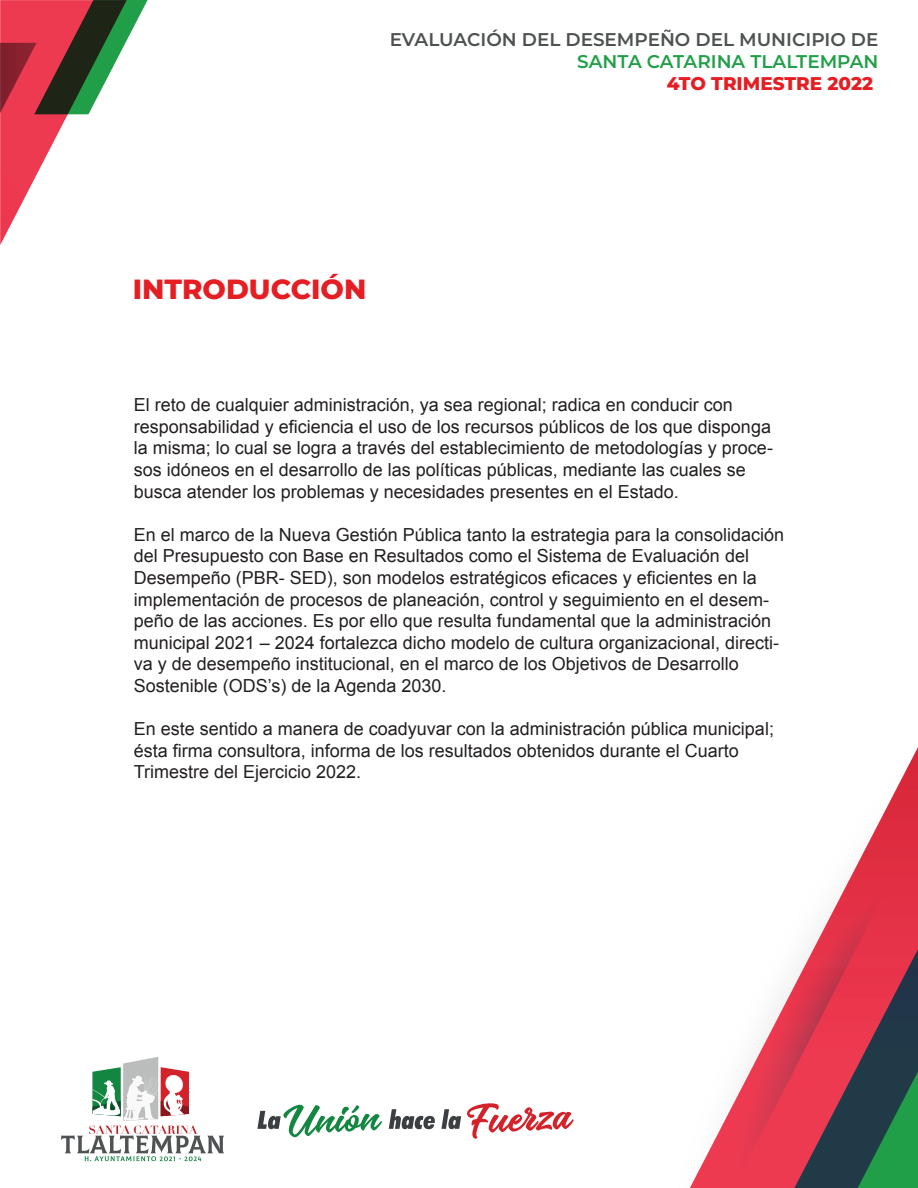
<style>
.page{position:relative;width:918px;height:1188px;background:#fff}
.page>*{position:absolute;margin:0;border:0;box-sizing:border-box;transform-origin:0 0}
.t1{font:800 27.75px "Montserrat";color:#e51e24}
.t2{font:600 18.45px "Montserrat";color:#4e5152}
.t3{font:600 18.45px "Montserrat";color:#219f48}
.t4{font:800 18.45px "Montserrat";color:#e51e24}
.t5{font:18px/21.6px "Arial";color:#231f20}
</style>
<div class="page">
<svg style="left:0;top:0;width:148px;height:245px"></svg>
<svg style="left:690px;top:747px;width:228px;height:441px"></svg>
<svg style="left:61px;top:1057px;width:163px;height:104px"></svg>
<svg style="left:257px;top:1104px;width:125px;height:33px"></svg>
<svg style="left:467px;top:1103px;width:107px;height:36px"></svg>
<svg style="left:389px;top:1109px;width:46px;height:20px"></svg>
<svg style="left:441px;top:1109px;width:20px;height:20px"></svg>
<p class="t2" style="left:390px;top:26px;width:490px">EVALUACIÓN DEL DESEMPEÑO DEL MUNICIPIO DE</p>
<p class="t3" style="left:577px;top:48px;width:303px">SANTA CATARINA TLALTEMPAN</p>
<p class="t4" style="left:667px;top:70px;width:208px">4TO TRIMESTRE 2022</p>
<h1 class="t1" style="left:133px;top:269px;width:235px">INTRODUCCIÓN</h1>
<p class="t5" style="left:134px;top:394px;width:641px">El reto de cualquier administración, ya sea regional; radica en conducir con responsabilidad y eficiencia el uso de los recursos públicos de los que disponga la misma; lo cual se logra a través del establecimiento de metodologías y proce&shy;sos idóneos en el desarrollo de las políticas públicas, mediante las cuales se busca atender los problemas y necesidades presentes en el Estado.</p>
<p class="t5" style="left:134px;top:524px;width:652px">En el marco de la Nueva Gestión Pública tanto la estrategia para la consolidación del Presupuesto con Base en Resultados como el Sistema de Evaluación del Desempeño (PBR- SED), son modelos estratégicos eficaces y eficientes en la implementación de procesos de planeación, control y seguimiento en el desem&shy;peño de las acciones. Es por ello que resulta fundamental que la administración municipal 2021 – 2024 fortalezca dicho modelo de cultura organizacional, directi&shy;va y de desempeño institucional, en el marco de los Objetivos de Desarrollo Sostenible (ODS’s) de la Agenda 2030.</p>
<p class="t5" style="left:134px;top:718px;width:642px">En este sentido a manera de coadyuvar con la administración pública municipal; ésta firma consultora, informa de los resultados obtenidos durante el Cuarto<br>Trimestre del Ejercicio 2022.</p>
</div>
